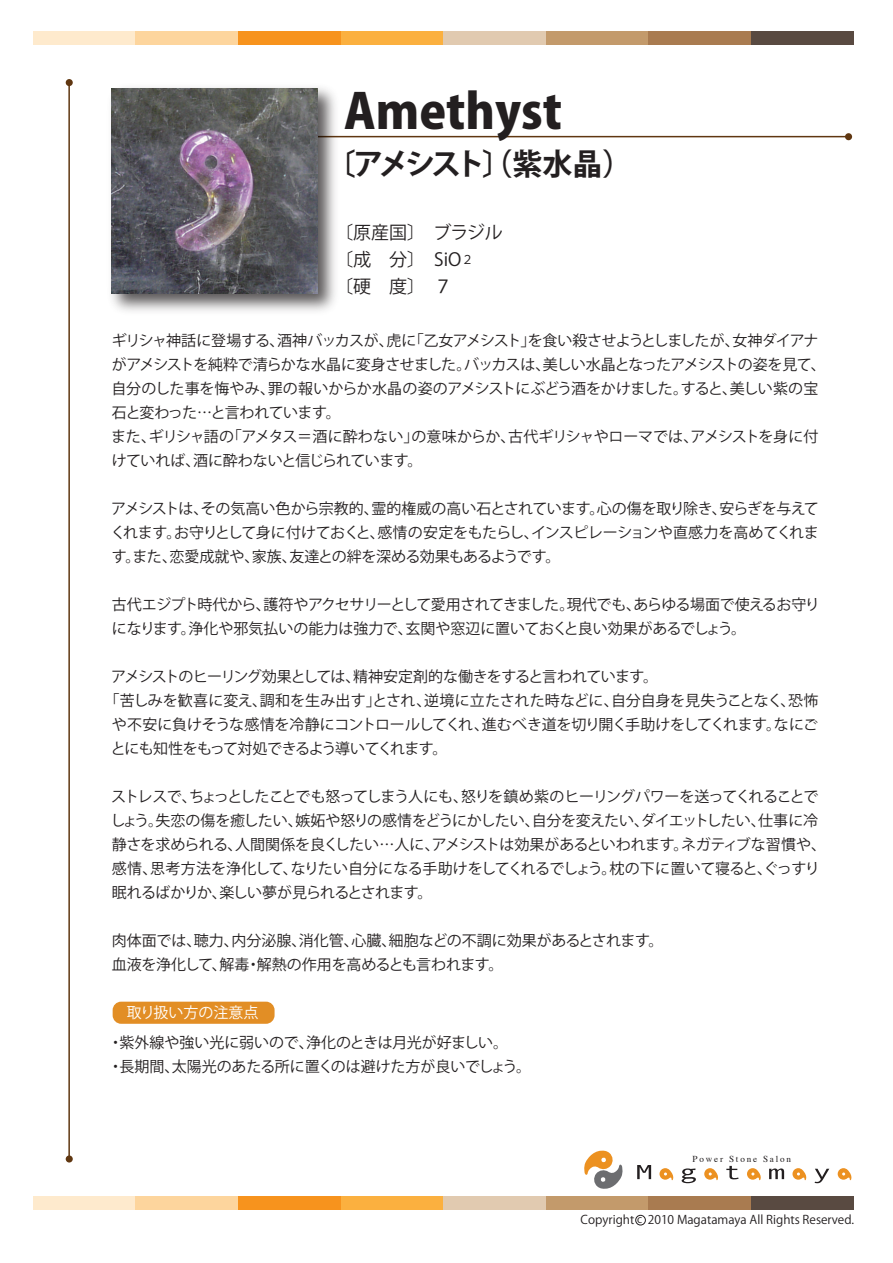
<style>
.page{position:relative;width:893px;height:1263px;background:#fff}
.page>*{position:absolute;margin:0;border:0;box-sizing:border-box;transform-origin:0 0}
.t1{font:800 48px "Koz Go Pro";color:#231f20}
.t2{font:700 30px "Koz Go Pro";letter-spacing:-.125em;color:#231f20}
.t3{font:18px/27px "Koz Go Pro";color:#231f20}
.t4{font:15px/24px "Koz Go Pro";letter-spacing:-.03em;color:#231f20}
.t5{font:15px/24px "Koz Go Pro";color:#231f20}
.t6{font:15px "Koz Go Pro";letter-spacing:-.005em;color:#231f20}
.t7{font:15px "Koz Go Pro";letter-spacing:-.05em;color:#231f20}
.t8{font:15px "Koz Go Pro";color:#fff}
.t9{font:12px "Koz Go Pro";color:#231f20}
.t10{font:9.15px "Times";letter-spacing:.2em;color:#231f20}
.s1{font-size:12px}
.s2{font-size:10.5px}
</style>
<div class="page">
<div style="left:113px;top:1002px;width:162px;height:22px;background:#e28e25;border-radius:9px"></div>
<hr style="left:284px;top:136px;width:564px;height:1px;background:#603711">
<div style="left:845px;top:133px;width:7px;height:7px;background:#603711;border-radius:50%"></div>
<img style="left:111px;top:87px;width:232px;height:224px">
<img style="left:112px;top:88px;width:205px;height:206px">
<div style="left:33px;top:31px;width:103px;height:13px;background:#feeacd"></div>
<div style="left:136px;top:31px;width:102px;height:13px;background:#fdd59d"></div>
<div style="left:238px;top:31px;width:103px;height:13px;background:#f7931d"></div>
<div style="left:341px;top:31px;width:102px;height:13px;background:#fbb03f"></div>
<div style="left:443px;top:31px;width:103px;height:13px;background:#e1cab0"></div>
<div style="left:546px;top:31px;width:102px;height:13px;background:#c39a6b"></div>
<div style="left:648px;top:31px;width:103px;height:13px;background:#a97b50"></div>
<div style="left:751px;top:31px;width:103px;height:13px;background:#594a41"></div>
<div style="left:33px;top:1196px;width:103px;height:14px;background:#feeacd"></div>
<div style="left:136px;top:1196px;width:102px;height:14px;background:#fdd59d"></div>
<div style="left:238px;top:1196px;width:103px;height:14px;background:#f7931d"></div>
<div style="left:341px;top:1196px;width:102px;height:14px;background:#fbb03f"></div>
<div style="left:443px;top:1196px;width:103px;height:14px;background:#e1cab0"></div>
<div style="left:546px;top:1196px;width:102px;height:14px;background:#c39a6b"></div>
<div style="left:648px;top:1196px;width:103px;height:14px;background:#a97b50"></div>
<div style="left:751px;top:1196px;width:103px;height:14px;background:#594a41"></div>
<hr style="left:68px;top:83px;width:2px;height:1077px;background:#603711">
<div style="left:66px;top:79px;width:7px;height:7px;background:#603711;border-radius:50%"></div>
<div style="left:66px;top:1155px;width:7px;height:7px;background:#603711;border-radius:50%"></div>
<svg style="left:584px;top:1150px;width:39px;height:39px"></svg>
<svg style="left:637px;top:1165px;width:14px;height:14px"></svg>
<svg style="left:682px;top:1168px;width:14px;height:15px"></svg>
<svg style="left:726px;top:1166px;width:13px;height:13px"></svg>
<svg style="left:769px;top:1168px;width:15px;height:11px"></svg>
<svg style="left:815px;top:1169px;width:14px;height:14px"></svg>
<svg style="left:659px;top:1168px;width:15px;height:13px"></svg>
<svg style="left:704px;top:1168px;width:14px;height:13px"></svg>
<svg style="left:747px;top:1168px;width:14px;height:13px"></svg>
<svg style="left:792px;top:1168px;width:15px;height:13px"></svg>
<svg style="left:838px;top:1168px;width:14px;height:13px"></svg>
<div style="left:635px;top:1215px;width:11px;height:10px;border:1px solid #231f20;border-radius:50%"></div>
<h1 class="t1" style="left:344px;top:80px;width:219px">Amethyst</h1>
<h2 class="t2" style="left:325px;top:144px;width:308px">〔アメシスト〕（紫水晶）</h2>
<p class="t3" style="left:335px;top:219px;width:187px">〔原産国〕　ブラジル　〔成　分〕　SiO<span class="s1">２<br></span>〔硬　度〕　７</p>
<p class="t4" style="left:111px;top:329px;width:716px">ギリシャ神話に登場する、酒神バッカスが、虎に「乙女アメシスト」を食い殺させようとしましたが、女神ダイアナがアメシストを純粋で清らかな水晶に変身させました。バッカスは、美しい水晶となったアメシストの姿を見て、自分のした事を悔やみ、罪の報いからか水晶の姿のアメシストにぶどう酒をかけました。すると、美しい紫の宝石と変わった…と言われています。<br>また、ギリシャ語の「アメタス＝酒に酔わない」の意味からか、古代ギリシャやローマでは、アメシストを身に付けていれば、酒に酔わないと信じられています。</p>
<p class="t4" style="left:111px;top:497px;width:710px;text-align:justify">アメシストは、その気高い色から宗教的、霊的権威の高い石とされています。心の傷を取り除き、安らぎを与えてくれます。お守りとして身に付けておくと、感情の安定をもたらし、インスピレーションや直感力を高めてくれます。また、恋愛成就や、家族、友達との絆を深める効果もあるようです。</p>
<p class="t4" style="left:112px;top:593px;width:709px">古代エジプト時代から、護符やアクセサリーとして愛用されてきました。現代でも、あらゆる場面で使えるお守りになります。浄化や邪気払いの能力は強力で、玄関や窓辺に置いておくと良い効果があるでしょう。</p>
<p class="t7" style="left:111px;top:667px;width:548px">アメシストのヒーリング効果としては、精神安定剤的な働きをすると言われています。</p>
<p class="t6" style="left:104px;top:691px;width:715px">「苦しみを歓喜に変え、調和を生み出す」とされ、逆境に立たされた時などに、自分自身を見失うことなく、恐怖</p>
<p class="t4" style="left:112px;top:713px;width:708px">や不安に負けそうな感情を冷静にコントロールしてくれ、進むべき道を切り開く手助けをしてくれます。なにご</p>
<p class="t4" style="left:111px;top:737px;width:338px">とにも知性をもって対処できるよう導いてくれます。</p>
<p class="t4" style="left:110px;top:785px;width:717px">ストレスで、ちょっとしたことでも怒ってしまう人にも、怒りを鎮め紫のヒーリングパワーを送ってくれることでしょう。失恋の傷を癒したい、嫉妬や怒りの感情をどうにかしたい、自分を変えたい、ダイエットしたい、仕事に冷静さを求められる、人間関係を良くしたい…人に、アメシストは効果があるといわれます。ネガティブな習慣や、感情、思考方法を浄化して、なりたい自分になる手助けをしてくれるでしょう。枕の下に置いて寝ると、ぐっすり眠れるばかりか、楽しい夢が見られるとされます。</p>
<p class="t5" style="left:112px;top:929px;width:553px">肉体面では、聴力、内分泌腺、消化管、心臓、細胞などの不調に効果があるとされます。血液を浄化して、解毒・解熱の作用を高めるとも言われます。</p>
<p class="t8" style="left:112px;top:1003px;width:148px">　取り扱い方の注意点</p>
<p class="t5" style="left:108px;top:1031px;width:424px">・紫外線や強い光に弱いので、浄化のときは月光が好ましい。　・長期間、太陽光のあたる所に置くのは避けた方が良いでしょう。</p>
<p class="t10" style="left:692px;top:1150px;width:100px">Power Stone Salon</p>
<p class="t9" style="left:581px;top:1211px;width:275px">Copyright <span class="s2">c</span> 2010 Magatamaya All Rights Reserved.</p>
</div>
